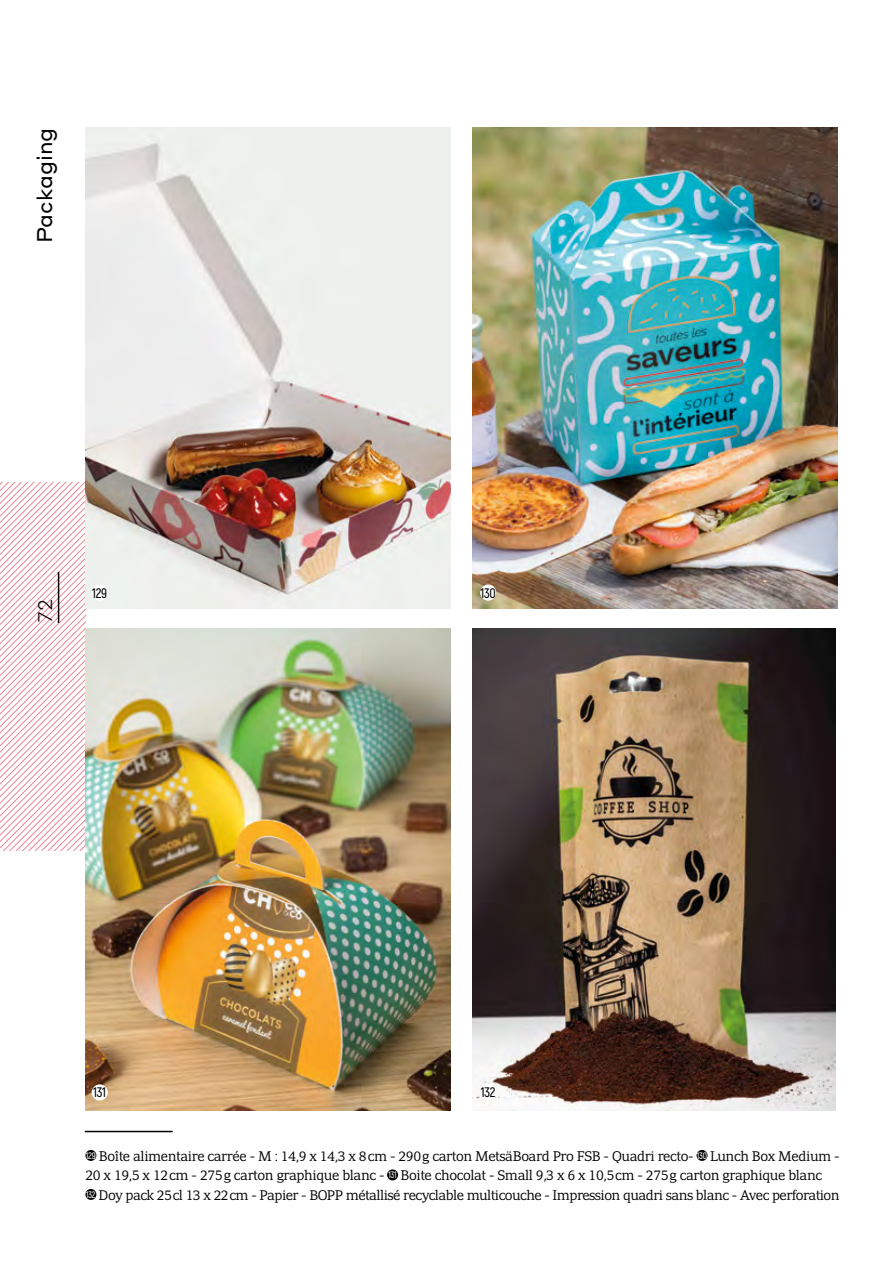
<style>
.page{position:relative;width:893px;height:1263px;background:#fff}
.page>*{position:absolute;margin:0;border:0;box-sizing:border-box;transform-origin:0 0}
.t1{font:21px "Styrene A";color:#000}
.t2{font:300 19.5px "Styrene A";color:#000}
.t3{font:600 13.8px "Akrobat";letter-spacing:-.03em;color:#000}
.t4{font:300 13.5px/19.5px "PF Adamant Pro";letter-spacing:-.03em;color:#000}
</style>
<div class="page">
<svg style="left:0;top:483px;width:85px;height:367px"></svg>
<hr style="left:58px;top:572px;width:1px;height:51px;background:#000">
<img style="left:85px;top:628px;width:366px;height:482px">
<img style="left:472px;top:628px;width:364px;height:482px">
<img style="left:472px;top:128px;width:366px;height:480px">
<img style="left:85px;top:128px;width:366px;height:480px">
<div style="left:85px;top:1150px;width:11px;height:11px;background:#000;border-radius:50%"></div>
<div style="left:697px;top:1150px;width:11px;height:11px;background:#000;border-radius:50%"></div>
<div style="left:387px;top:1169px;width:11px;height:11px;background:#000;border-radius:50%"></div>
<div style="left:85px;top:1189px;width:11px;height:11px;background:#000;border-radius:50%"></div>
<hr style="left:85px;top:1131px;width:87px;height:1px;background:#000">
<div style="left:92px;top:584px;width:16px;height:17px;background:#fff;border-radius:50%"></div>
<div style="left:92px;top:1084px;width:16px;height:16px;background:#fff;border-radius:50%"></div>
<div style="left:480px;top:584px;width:16px;height:17px;background:#fff;border-radius:50%"></div>
<div style="left:480px;top:1084px;width:16px;height:16px;background:#fff;border-radius:50%"></div>
<h1 class="t1" style="left:27px;top:243px;width:117px;rotate:-90deg">Packaging</h1>
<h2 class="t2" style="left:29px;top:623px;width:25px;rotate:-90deg">72</h2>
<p class="t3" style="left:92px;top:584px;width:16px">129</p>
<p class="t3" style="left:481px;top:584px;width:17px">130</p>
<p class="t3" style="left:93px;top:1084px;width:14px">131</p>
<p class="t3" style="left:481px;top:1084px;width:16px">132</p>
<p class="t4" style="left:85px;top:1146px;width:756px"><sup>129</sup> Boîte alimentaire carrée - M : 14,9 x 14,3 x 8cm - 290g carton MetsäBoard Pro FSB - Quadri recto- <sup>130</sup> Lunch Box Medium -<br>20 x 19,5 x 12cm - 275g carton graphique blanc - <sup>131</sup> Boite chocolat - Small 9,3 x 6 x 10,5cm - 275g carton graphique blanc<br><sup>132</sup> Doy pack 25cl 13 x 22cm - Papier - BOPP métallisé recyclable multicouche - Impression quadri sans blanc - Avec perforation</p>
</div>
